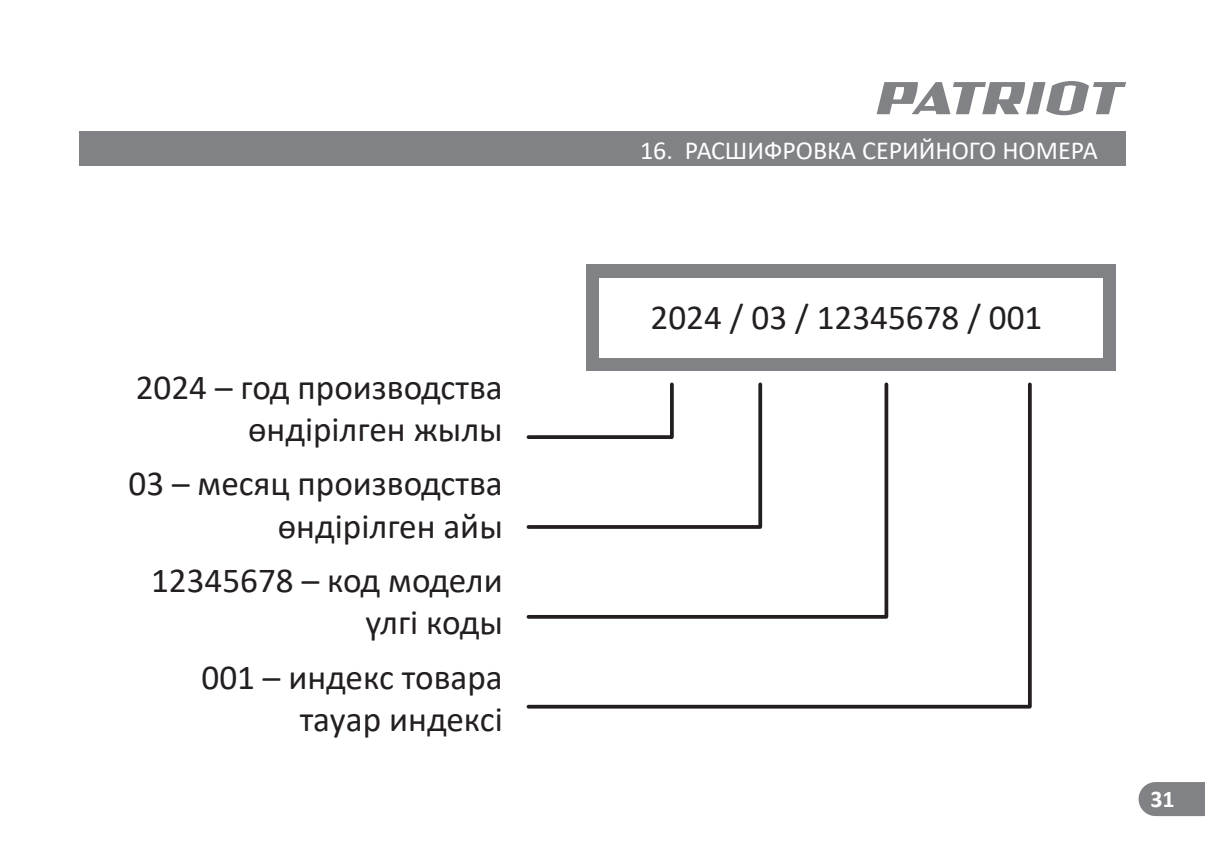
<style>
.page{position:relative;width:1205px;height:857px;background:#fff}
.page>*{position:absolute;margin:0;border:0;box-sizing:border-box;transform-origin:0 0}
.t1{font:35.2px/42.2px "Calibri";color:#231f20;text-align:right}
.t2{font:26px "Calibri";color:#fff}
.t3{font:700 24px "Calibri";color:#fff}
</style>
<div class="page">
<svg style="left:877px;top:81px;width:249px;height:34px"></svg>
<div style="left:80px;top:132px;width:1046px;height:34px;background:#808285"></div>
<div style="left:1139px;top:782px;width:66px;height:33px;background:#808285"></div>
<div style="left:586px;top:264px;width:530px;height:106px;background:#808285"></div>
<div style="left:600px;top:278px;width:503px;height:79px;background:#fff"></div>
<svg style="left:526px;top:382px;width:506px;height:327px"></svg>
<p class="t1" style="left:136px;top:365px;width:369px">2024 – год производства өндірілген жылы</p>
<p class="t1" style="left:129px;top:461px;width:376px">03 – месяц производства өндірілген айы</p>
<p class="t1" style="left:151px;top:558px;width:353px">12345678 – код модели үлгі коды</p>
<p class="t1" style="left:201px;top:655px;width:303px">001 – индекс товара тауар индексі</p>
<p class="t2" style="left:640px;top:132px;width:459px">16. РАСШИФРОВКА СЕРИЙНОГО НОМЕРА</p>
<p class="t1" style="left:651px;top:296px;width:393px">2024 / 03 / 12345678 / 001</p>
<p class="t3" style="left:1150px;top:781px;width:26px">31</p>
</div>
